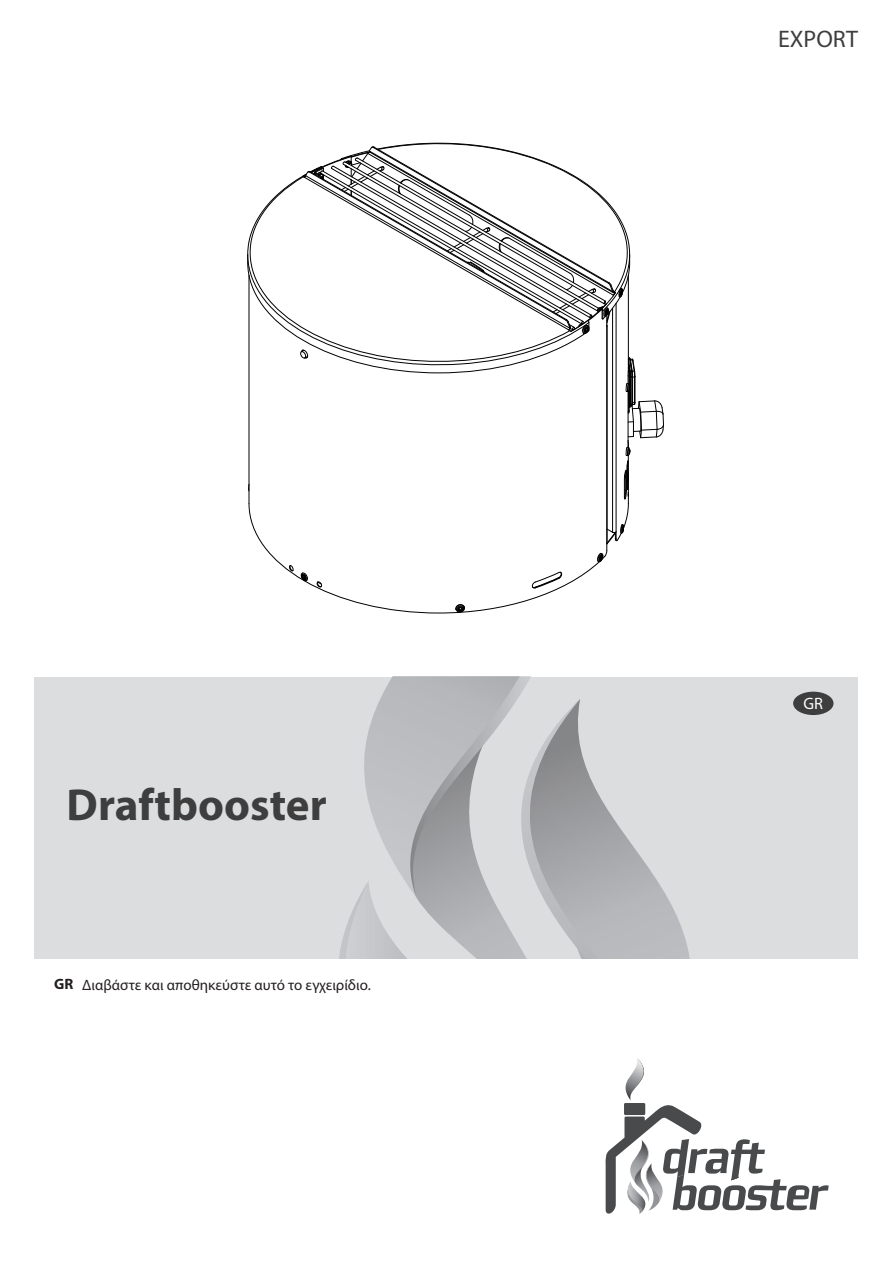
<style>
.page{position:relative;width:893px;height:1263px;background:#fff}
.page>*{position:absolute;margin:0;border:0;box-sizing:border-box;transform-origin:0 0}
.Header_for_front_pag{font:700 45px "Myriad Pro";color:#3e3e3f}
.Header_for_front_pag-2{font:24px "Myriad Pro";color:#3e3e3f}
.Lande_ikon_sort{font:16.5px "Myriad Pro";color:#fff}
.t1{font:15px "Myriad Pro";color:#231f20}
.s1{font-weight:700}
</style>
<div class="page">
<div style="left:35px;top:677px;width:823px;height:282px;background:#dcdddf"></div>
<svg style="left:339px;top:677px;width:344px;height:282px"></svg>
<div style="left:793px;top:692px;width:40px;height:23px;background:#3e3e3f;border-radius:50%"></div>
<svg style="left:248px;top:142px;width:416px;height:471px"></svg>
<svg style="left:605px;top:1058px;width:224px;height:156px"></svg>
<p class="Header_for_front_pag" style="left:67px;top:775px;width:262px">Draftbooster</p>
<p class="t1" style="left:54px;top:975px;width:318px"><span class="s1">GR</span> Διαβάστε και αποθηκεύστε αυτό το εγχειρίδιο.</p>
<p class="Header_for_front_pag-2" style="left:778px;top:24px;width:81px">EXPORT</p>
<p class="Lande_ikon_sort" style="left:804px;top:693px;width:21px">GR</p>
</div>
